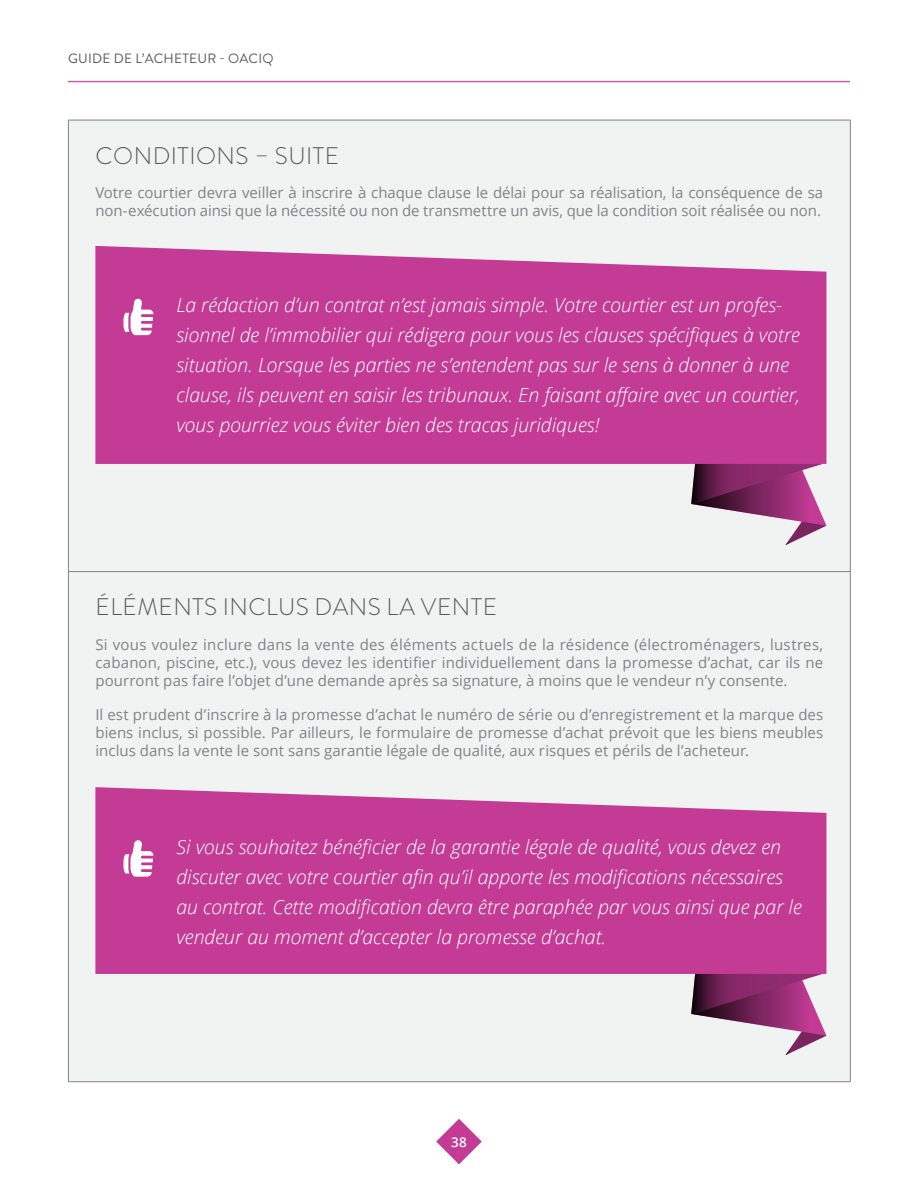
<style>
.page{position:relative;width:918px;height:1188px;background:#fff}
.page>*{position:absolute;margin:0;border:0;box-sizing:border-box;transform-origin:0 0}
.t1{font:300 24px "Brandon Grotesque";letter-spacing:.02em;color:#58595b}
.t2{font:italic 300 19.5px/30px "Open Sans";color:#fff}
.t3{font:15px/18px "Open Sans";color:#808285;text-align:justify}
.t4{font:13.5px "Brandon Grotesque";letter-spacing:.02em;color:#58595b}
.t5{font:600 13.5px "Open Sans";color:#fff}
</style>
<div class="page">
<svg style="left:436px;top:1119px;width:46px;height:45px"></svg>
<hr style="left:68px;top:81px;width:782px;height:1px;background:#d062aa">
<div style="left:69px;top:121px;width:781px;height:960px;background:#f1f2f2"></div>
<hr style="left:68px;top:120px;width:783px;height:1px;background:#808285">
<hr style="left:68px;top:120px;width:1px;height:451px;background:#808285">
<hr style="left:850px;top:120px;width:1px;height:451px;background:#808285">
<hr style="left:68px;top:571px;width:783px;height:1px;background:#808285">
<hr style="left:68px;top:572px;width:1px;height:509px;background:#808285">
<hr style="left:850px;top:572px;width:1px;height:509px;background:#808285">
<hr style="left:68px;top:1081px;width:783px;height:1px;background:#808285">
<svg style="left:95px;top:246px;width:731px;height:299px;fill:#c43b95"></svg>
<svg style="left:691px;top:464px;width:135px;height:81px"></svg>
<svg style="left:123px;top:299px;width:30px;height:36px"></svg>
<svg style="left:95px;top:787px;width:731px;height:268px;fill:#c43b95"></svg>
<svg style="left:691px;top:974px;width:135px;height:81px"></svg>
<svg style="left:123px;top:840px;width:30px;height:37px"></svg>
<p class="t4" style="left:68px;top:50px;width:207px">GUIDE DE L’ACHETEUR - OACIQ</p>
<h1 class="t1" style="left:96px;top:139px;width:245px">CONDITIONS – SUITE</h1>
<p class="t3" style="left:95px;top:183px;width:729px">Votre courtier devra veiller à inscrire à chaque clause le délai pour sa réalisation, la conséquence de sa non-exécution ainsi que la nécessité ou non de transmettre un avis, que la condition soit réalisée ou non.</p>
<p class="t2" style="left:176px;top:289px;width:625px">La rédaction d’un contrat n’est jamais simple. Votre courtier est un profes&shy;sionnel de l’immobilier qui rédigera pour vous les clauses spécifiques à votre situation. Lorsque les parties ne s’entendent pas sur le sens à donner à une clause, ils peuvent en saisir les tribunaux. En faisant affaire avec un courtier, vous pourriez vous éviter bien des tracas juridiques!</p>
<h1 class="t1" style="left:96px;top:591px;width:403px">ÉLÉMENTS INCLUS DANS LA VENTE</h1>
<p class="t3" style="left:95px;top:635px;width:729px">Si vous voulez inclure dans la vente des éléments actuels de la résidence (électroménagers, lustres, cabanon, piscine, etc.), vous devez les identifier individuellement dans la promesse d’achat, car ils ne pourront pas faire l’objet d’une demande après sa signature, à moins que le vendeur n’y consente.</p>
<p class="t3" style="left:95px;top:705px;width:729px">Il est prudent d’inscrire à la promesse d’achat le numéro de série ou d’enregistrement et la marque des biens inclus, si possible. Par ailleurs, le formulaire de promesse d’achat prévoit que les biens meubles inclus dans la vente le sont sans garantie légale de qualité, aux risques et périls de l’acheteur.</p>
<p class="t2" style="left:176px;top:831px;width:627px">Si vous souhaitez bénéficier de la garantie légale de qualité, vous devez en discuter avec votre courtier afin qu’il apporte les modifications nécessaires au contrat. Cette modification devra être paraphée par vous ainsi que par le vendeur au moment d’accepter la promesse d’achat.</p>
<p class="t5" style="left:451px;top:1133px;width:17px">38</p>
</div>
